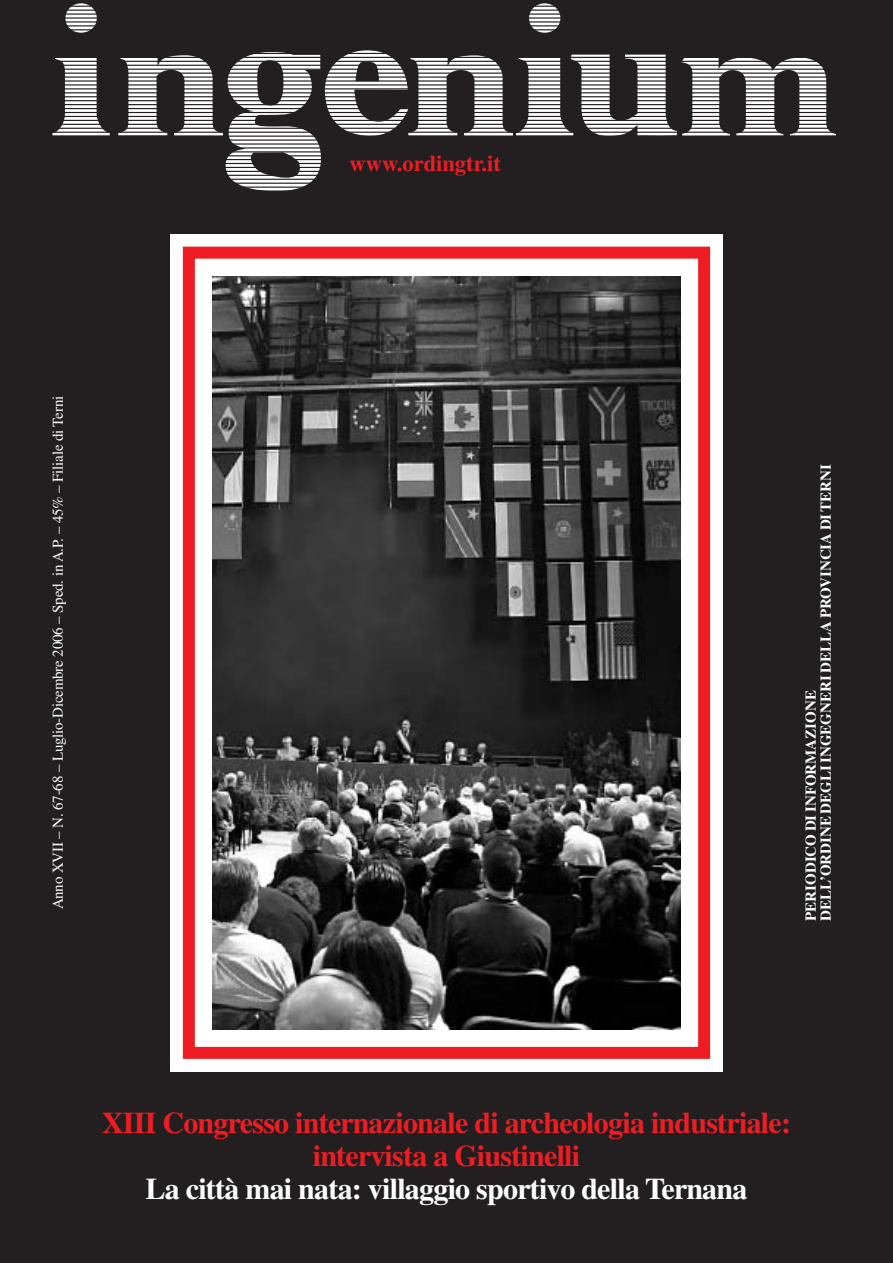
<style>
.page{position:relative;width:893px;height:1263px;background:#231f20}
.page>*{position:absolute;margin:0;border:0;box-sizing:border-box;transform-origin:0 0}
.t1{font:700 30px/33px "Times";letter-spacing:-.025em;color:#ee1d23;text-align:center}
.t2{font:700 30px "Times";letter-spacing:-.025em;color:#fff}
.t3{font:700 22.5px "Times";color:#ee1d23}
.t4{font:700 15px/15px "Times";color:#fff}
.t5{font:15px "Times";letter-spacing:-.015em;color:#fff}
</style>
<div class="page">
<div style="left:170px;top:234px;width:553px;height:837px;background:#fff"></div>
<svg style="left:118px;top:3px;width:718px;height:187px"></svg>
<svg style="left:52px;top:3px;width:58px;height:133px"></svg>
<hr style="left:8px;top:6px;width:875px;height:1px;background:#231f20">
<hr style="left:8px;top:10px;width:875px;height:1px;background:#231f20">
<hr style="left:8px;top:13px;width:875px;height:2px;background:#231f20">
<hr style="left:8px;top:17px;width:875px;height:2px;background:#231f20">
<hr style="left:8px;top:21px;width:875px;height:2px;background:#231f20">
<hr style="left:8px;top:25px;width:875px;height:1px;background:#231f20">
<hr style="left:8px;top:29px;width:875px;height:1px;background:#231f20">
<hr style="left:8px;top:33px;width:875px;height:1px;background:#231f20">
<hr style="left:8px;top:37px;width:875px;height:1px;background:#231f20">
<hr style="left:8px;top:41px;width:875px;height:1px;background:#231f20">
<hr style="left:8px;top:45px;width:875px;height:1px;background:#231f20">
<hr style="left:8px;top:49px;width:875px;height:1px;background:#231f20">
<hr style="left:8px;top:53px;width:875px;height:1px;background:#231f20">
<hr style="left:8px;top:61px;width:875px;height:1px;background:#231f20">
<hr style="left:8px;top:57px;width:875px;height:1px;background:#231f20">
<hr style="left:8px;top:65px;width:875px;height:1px;background:#231f20">
<hr style="left:8px;top:69px;width:875px;height:1px;background:#231f20">
<hr style="left:8px;top:73px;width:875px;height:1px;background:#231f20">
<hr style="left:8px;top:76px;width:875px;height:2px;background:#231f20">
<hr style="left:8px;top:80px;width:875px;height:2px;background:#231f20">
<hr style="left:8px;top:84px;width:875px;height:2px;background:#231f20">
<hr style="left:8px;top:88px;width:875px;height:1px;background:#231f20">
<hr style="left:8px;top:92px;width:875px;height:1px;background:#231f20">
<hr style="left:8px;top:96px;width:875px;height:1px;background:#231f20">
<hr style="left:8px;top:100px;width:875px;height:1px;background:#231f20">
<hr style="left:8px;top:104px;width:875px;height:1px;background:#231f20">
<hr style="left:8px;top:108px;width:875px;height:1px;background:#231f20">
<hr style="left:8px;top:112px;width:875px;height:1px;background:#231f20">
<hr style="left:8px;top:116px;width:875px;height:1px;background:#231f20">
<hr style="left:8px;top:120px;width:875px;height:1px;background:#231f20">
<hr style="left:8px;top:124px;width:875px;height:1px;background:#231f20">
<hr style="left:8px;top:128px;width:875px;height:1px;background:#231f20">
<hr style="left:8px;top:132px;width:875px;height:1px;background:#231f20">
<hr style="left:8px;top:136px;width:875px;height:1px;background:#231f20">
<hr style="left:8px;top:139px;width:875px;height:2px;background:#231f20">
<hr style="left:8px;top:143px;width:875px;height:2px;background:#231f20">
<hr style="left:8px;top:147px;width:875px;height:2px;background:#231f20">
<hr style="left:8px;top:151px;width:875px;height:1px;background:#231f20">
<hr style="left:8px;top:155px;width:875px;height:1px;background:#231f20">
<hr style="left:8px;top:159px;width:875px;height:1px;background:#231f20">
<hr style="left:8px;top:163px;width:875px;height:1px;background:#231f20">
<hr style="left:8px;top:167px;width:875px;height:1px;background:#231f20">
<hr style="left:8px;top:171px;width:875px;height:1px;background:#231f20">
<hr style="left:8px;top:175px;width:875px;height:1px;background:#231f20">
<hr style="left:8px;top:179px;width:875px;height:1px;background:#231f20">
<hr style="left:8px;top:183px;width:875px;height:1px;background:#231f20">
<hr style="left:8px;top:187px;width:875px;height:1px;background:#231f20">
<div style="left:189px;top:253px;width:515px;height:800px;background:#fff"></div>
<div style="left:183px;top:247px;width:527px;height:812px;border:12px solid #ee1d23"></div>
<img style="left:213px;top:276px;width:467px;height:753px">
<p class="t3" style="left:350px;top:155px;width:153px">www.ordingtr.it</p>
<p class="t5" style="left:53px;top:909px;width:515px;rotate:-90deg">Anno XVII – N. 67-68 – Luglio-Dicembre 2006 – Sped. in A.P. – 45% – Filiale di Terni</p>
<p class="t4" style="left:805px;top:921px;width:458px;rotate:-90deg">PERIODICO DI INFORMAZIONE<br>DELL’ORDINE DEGLI INGEGNERI DELLA PROVINCIA DITERNI</p>
<p class="t1" style="left:102px;top:1109px;width:691px">XIII Congresso internazionale di archeologia industriale: intervista a Giustinelli</p>
<p class="t2" style="left:146px;top:1178px;width:603px">La città mai nata: villaggio sportivo della Ternana</p>
</div>
